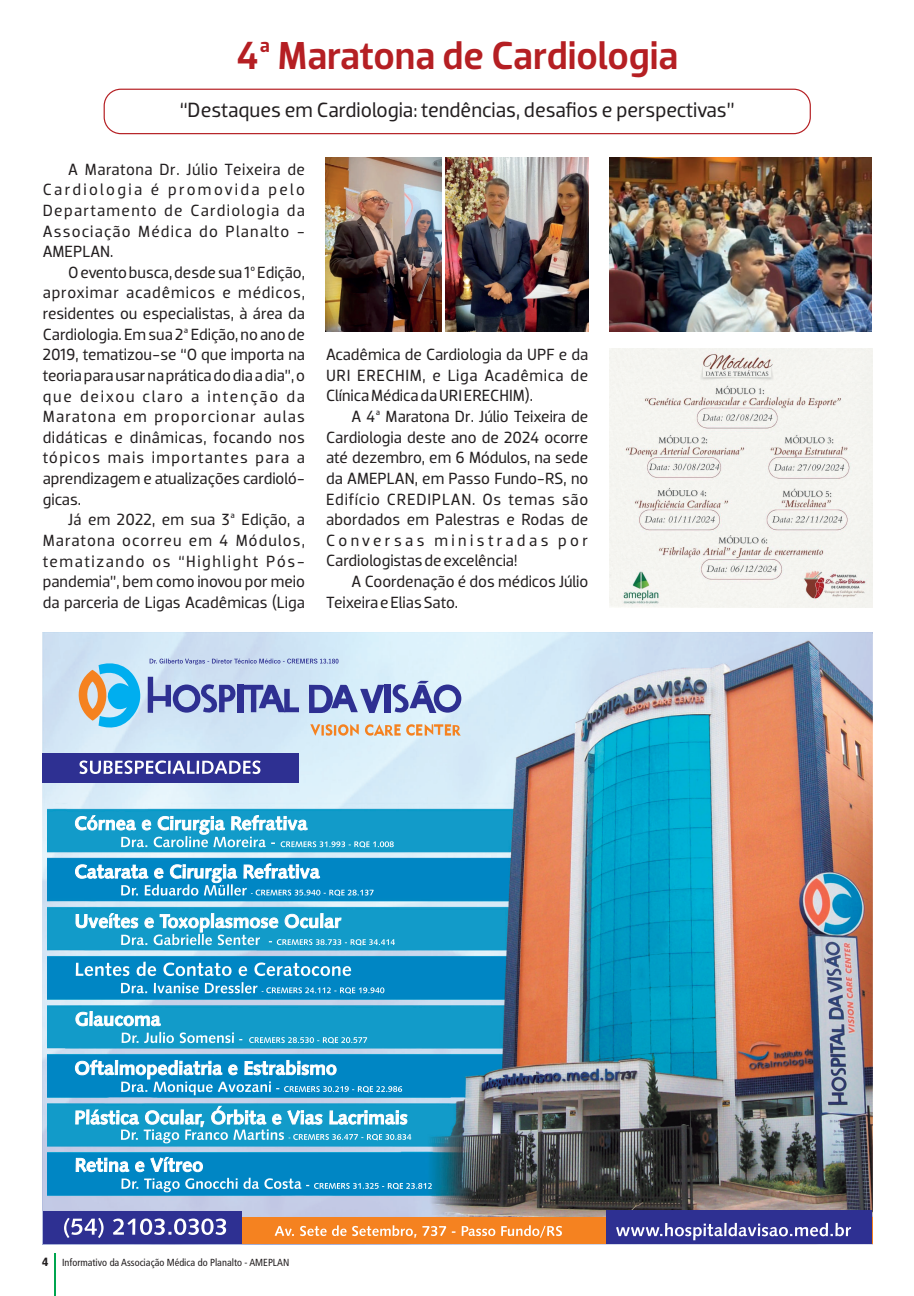
<style>
.page{position:relative;width:914px;height:1296px;background:#fff}
.page>*{position:absolute;margin:0;border:0;box-sizing:border-box;transform-origin:0 0}
.t1{font:500 39.75px "Dobra";color:#b51f23}
.t2{font:21px "Dobra";color:#231f20}
.t3{font:16.5px/20.5px "Dobra";color:#231f20;text-align:justify}
.t4{font:condensed 10.2px "Frutiger";color:#231f20}
.s1{font-weight:900;font-size:11.85px}
</style>
<div class="page">
<hr style="left:55px;top:1253px;width:1px;height:43px;background:#00a54f">
<div style="left:104px;top:89px;width:706px;height:45px;border:1px solid #b51f23;border-radius:17px"></div>
<img style="left:47px;top:634px;width:825px;height:584px">
<svg style="left:75px;top:815px;width:319px;height:33px;background:#48b1d5"></svg>
<svg style="left:76px;top:1011px;width:85px;height:15px"></svg>
<svg style="left:122px;top:1032px;width:120px;height:11px"></svg>
<svg style="left:249px;top:1037px;width:118px;height:7px"></svg>
<div style="left:43px;top:753px;width:256px;height:29px;background:#2e3092"></div>
<svg style="left:76px;top:1157px;width:127px;height:15px"></svg>
<svg style="left:121px;top:1178px;width:311px;height:14px;background:#339ecf"></svg>
<svg style="left:75px;top:1106px;width:336px;height:37px"></svg>
<svg style="left:121px;top:982px;width:263px;height:12px;background:#3aa1d1"></svg>
<svg style="left:76px;top:913px;width:319px;height:63px;background:#4aaed5"></svg>
<svg style="left:75px;top:1060px;width:327px;height:35px;background:#3da3d2"></svg>
<svg style="left:150px;top:659px;width:188px;height:6px"></svg>
<svg style="left:75px;top:863px;width:299px;height:33px"></svg>
<div style="left:43px;top:1218px;width:829px;height:26px;background:#f58220"></div>
<div style="left:606px;top:1210px;width:266px;height:34px;background:#2e3092"></div>
<div style="left:43px;top:1211px;width:198px;height:33px;background:#2e3092"></div>
<svg style="left:64px;top:1218px;width:162px;height:20px"></svg>
<svg style="left:616px;top:1223px;width:235px;height:17px"></svg>
<svg style="left:274px;top:1225px;width:288px;height:13px"></svg>
<div style="left:384px;top:685px;width:6px;height:28px;background:#2e3092"></div>
<svg style="left:148px;top:677px;width:151px;height:36px;background:#8e9acc"></svg>
<svg style="left:392px;top:681px;width:69px;height:32px;background:#919dcd"></svg>
<svg style="left:309px;top:685px;width:75px;height:28px;background:#828ec5"></svg>
<svg style="left:310px;top:724px;width:150px;height:12px;background:#e4c09c"></svg>
<svg style="left:71px;top:661px;width:71px;height:69px;background:#98c4d0"></svg>
<svg style="left:79px;top:760px;width:181px;height:14px"></svg>
<img style="left:609px;top:158px;width:262px;height:173px">
<img style="left:445px;top:158px;width:143px;height:174px">
<img style="left:326px;top:158px;width:115px;height:174px">
<img style="left:609px;top:348px;width:263px;height:260px">
<h1 class="t1" style="left:237px;top:41px;width:443px">4ª Maratona de Cardiologia</h1>
<p class="t2" style="left:180px;top:102px;width:556px">“Destaques em Cardiologia: tendências, desafios e perspectivas”</p>
<p class="t3" style="left:43px;top:160px;width:264px;text-indent:26px">A Maratona Dr. Júlio Teixeira de Cardiologia é promovida pelo Departamento de Cardiologia da Associação Médica do Planalto - AMEPLAN.</p>
<p class="t3" style="left:43px;top:263px;width:264px;text-indent:26px">O evento busca, desde sua 1º Edição, aproximar acadêmicos e médicos, residentes ou especialistas, à área da Cardiologia. Em sua 2ª Edição, no ano de 2019, tematizou-se “O que importa na teoriaparausarnapráticadodiaadia”,o que deixou claro a intenção da Maratona em proporcionar aulas didáticas e dinâmicas, focando nos tópicos mais importantes para a aprendizagem e atualizações cardioló&shy;gicas.</p>
<p class="t3" style="left:43px;top:511px;width:264px;text-indent:26px">Já em 2022, em sua 3ª Edição, a Maratona ocorreu em 4 Módulos, tematizando os “Highlight Pós&shy;pandemia”, bem como inovou por meio da parceria de Ligas Acadêmicas (Liga</p>
<p class="t3" style="left:326px;top:346px;width:264px">Acadêmica de Cardiologia da UPF e da URI ERECHIM, e Liga Acadêmica de ClínicaMédicadaURIERECHIM).</p>
<p class="t3" style="left:326px;top:408px;width:264px;text-indent:26px">A 4ª Maratona Dr. Júlio Teixeira de Cardiologia deste ano de 2024 ocorre até dezembro, em 6 Módulos, na sede da AMEPLAN, em Passo Fundo-RS, no Edifício CREDIPLAN. Os temas são abordados em Palestras e Rodas de Conversas ministradas por Cardiologistasdeexcelência!</p>
<p class="t3" style="left:326px;top:573px;width:264px;text-indent:26px">A Coordenação é dos médicos Júlio<br>TeixeiraeEliasSato.</p>
<p class="t4" style="left:42px;top:1259px;width:248px"><span class="s1">4</span> Informativo da Associação Médica do Planalto - AMEPLAN</p>
</div>
